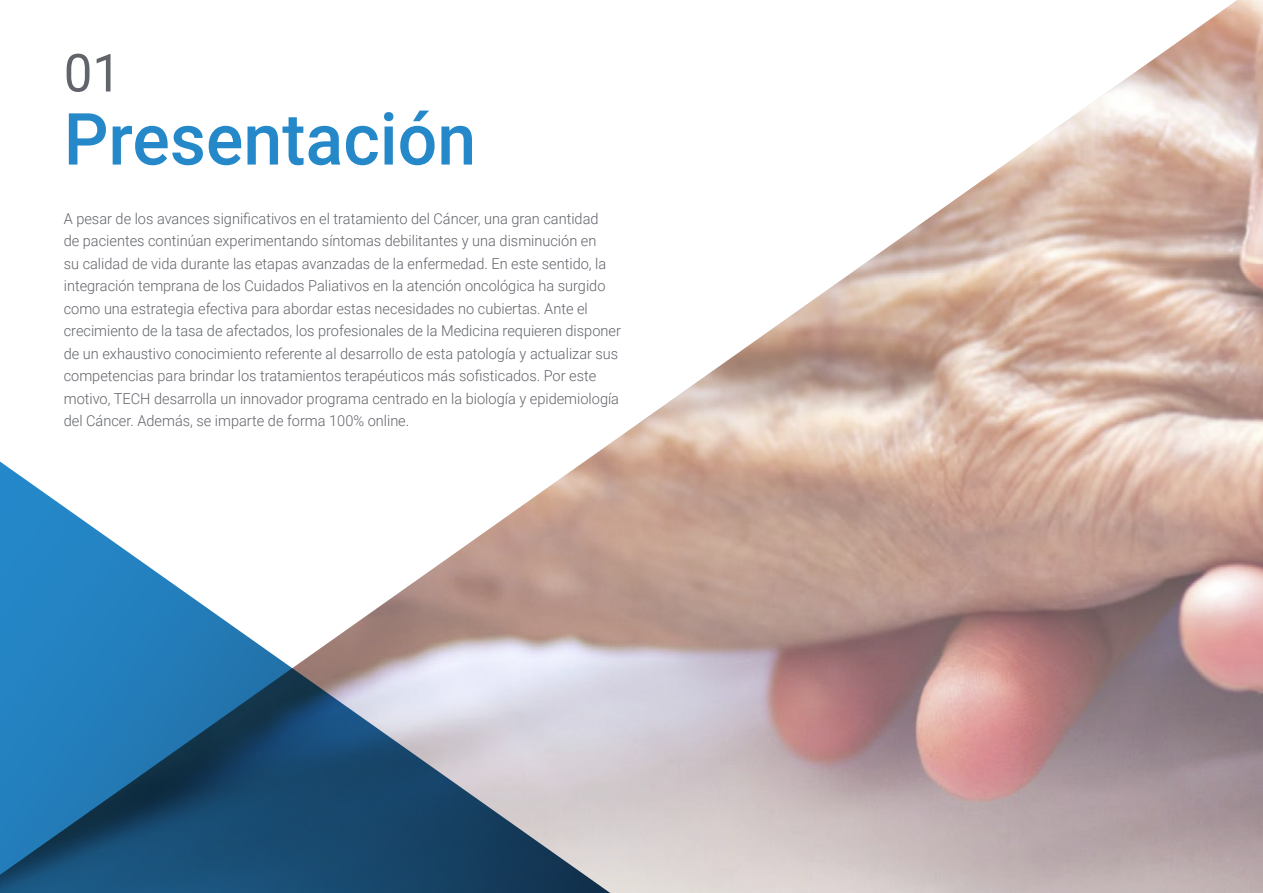
<style>
.page{position:relative;width:1263px;height:893px;background:#fff}
.page>*{position:absolute;margin:0;border:0;box-sizing:border-box;transform-origin:0 0}
.t1{font:500 72px "Roboto";color:#2488c9}
.t2{font:52.5px "Roboto";color:#61646a}
.t3{font:300 15px/22.5px "Roboto";color:#61646a}
</style>
<div class="page">
<img style="left:607px;top:0;width:656px;height:893px">
<svg style="left:0;top:446px;width:640px;height:447px"></svg>
<h2 class="t2" style="left:64px;top:36px;width:59px">01</h2>
<h1 class="t1" style="left:64px;top:89px;width:414px">Presentación</h1>
<p class="t3" style="left:64px;top:207px;width:559px">A pesar de los avances significativos en el tratamiento del Cáncer, una gran cantidad<br>de pacientes continúan experimentando síntomas debilitantes y una disminución en<br>su calidad de vida durante las etapas avanzadas de la enfermedad. En este sentido, la integración temprana de los Cuidados Paliativos en la atención oncológica ha surgido como una estrategia efectiva para abordar estas necesidades no cubiertas. Ante el crecimiento de la tasa de afectados, los profesionales de la Medicina requieren disponer de un exhaustivo conocimiento referente al desarrollo de esta patología y actualizar sus competencias para brindar los tratamientos terapéuticos más sofisticados. Por este motivo, TECH desarrolla un innovador programa centrado en la biología y epidemiología del Cáncer. Además, se imparte de forma 100% online.</p>
</div>
